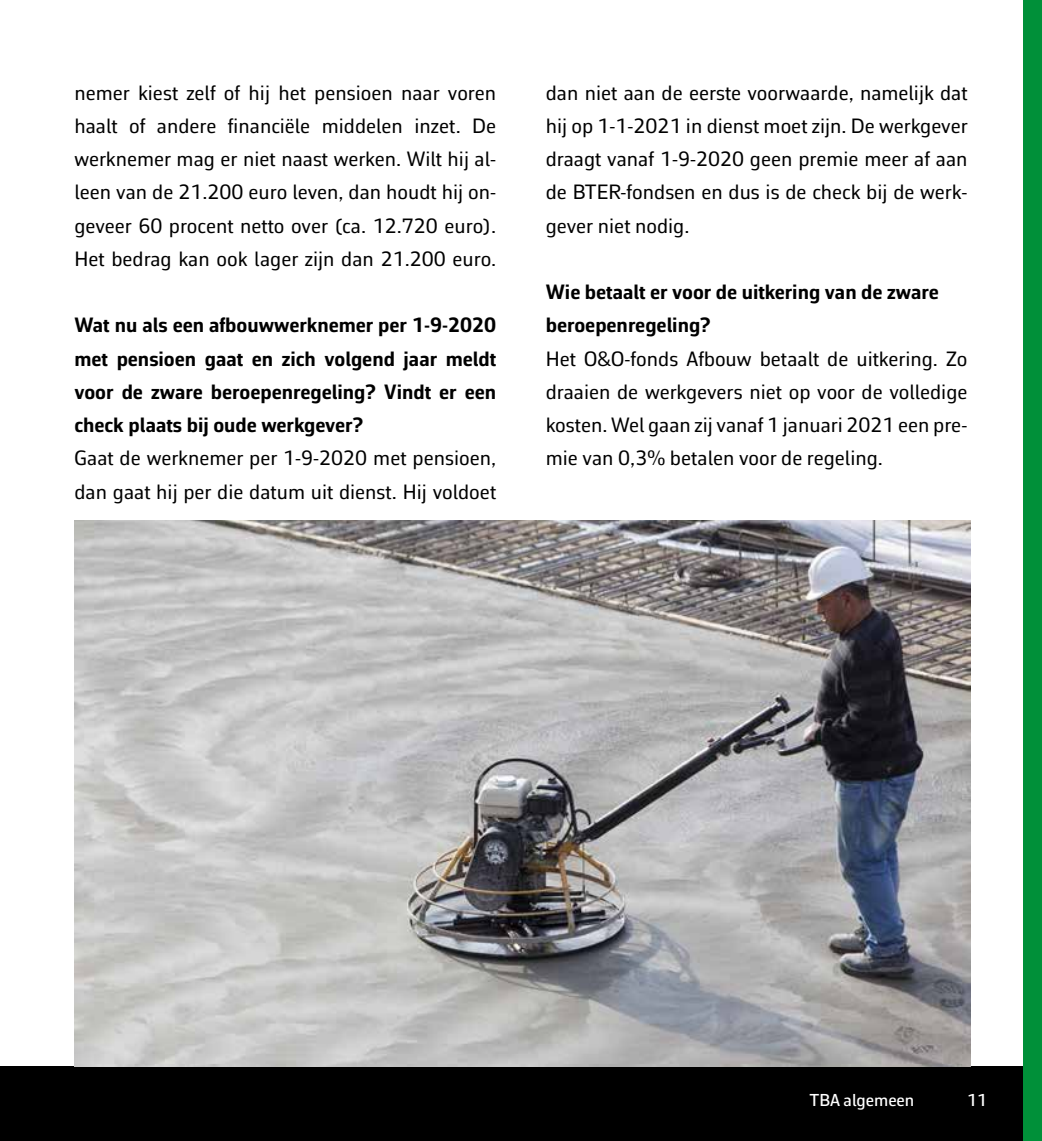
<style>
.page{position:relative;width:1042px;height:1141px;background:#fff}
.page>*{position:absolute;margin:0;border:0;box-sizing:border-box;transform-origin:0 0}
.t1{font:21px/33.2px "Corbeau Pro";color:#000;text-align:justify}
.t2{font:700 21px/33.2px "Corbeau Pro";color:#000;text-align:justify}
.t3{font:500 17.5px "Corbeau Pro";color:#fff}
</style>
<div class="page">
<div style="left:0;top:1067px;width:1042px;height:74px;background:#000"></div>
<div style="left:1023px;top:0;width:19px;height:1141px;background:#009039"></div>
<img style="left:74px;top:521px;width:896px;height:546px">
<p class="t1" style="left:74px;top:76px;width:423px">nemer kiest zelf of hij het pensioen naar voren haalt of andere financiële middelen inzet. De werknemer mag er niet naast werken. Wilt hij al&shy;leen van de 21.200 euro leven, dan houdt hij on&shy;geveer 60 procent netto over (ca. 12.720 euro).<br>Het bedrag kan ook lager zijn dan 21.200 euro.</p>
<p class="t2" style="left:74px;top:308px;width:423px">Wat nu als een afbouwwerknemer per 1-9-2020 met pensioen gaat en zich volgend jaar meldt voor de zware beroepenregeling? Vindt er een check plaats bij oude werkgever?</p>
<p class="t1" style="left:74px;top:441px;width:423px">Gaat de werknemer per 1-9-2020 met pensioen, dan gaat hij per die datum uit dienst. Hij voldoet</p>
<p class="t1" style="left:546px;top:76px;width:423px">dan niet aan de eerste voorwaarde, namelijk dat hij op 1-1-2021 in dienst moet zijn. De werkgever draagt vanaf 1-9-2020 geen premie meer af aan de BTER-fondsen en dus is de check bij de werk&shy;gever niet nodig.</p>
<p class="t2" style="left:546px;top:275px;width:394px">Wie betaalt er voor de uitkering van de zware beroepenregeling?</p>
<p class="t1" style="left:546px;top:342px;width:423px">Het O&amp;O-fonds Afbouw betaalt de uitkering. Zo draaien de werkgevers niet op voor de volledige kosten. Wel gaan zij vanaf 1 januari 2021 een pre&shy;mie van 0,3% betalen voor de regeling.</p>
<p class="t3" style="left:809px;top:1088px;width:106px">TBA algemeen</p>
<p class="t3" style="left:967px;top:1088px;width:22px">11</p>
</div>
